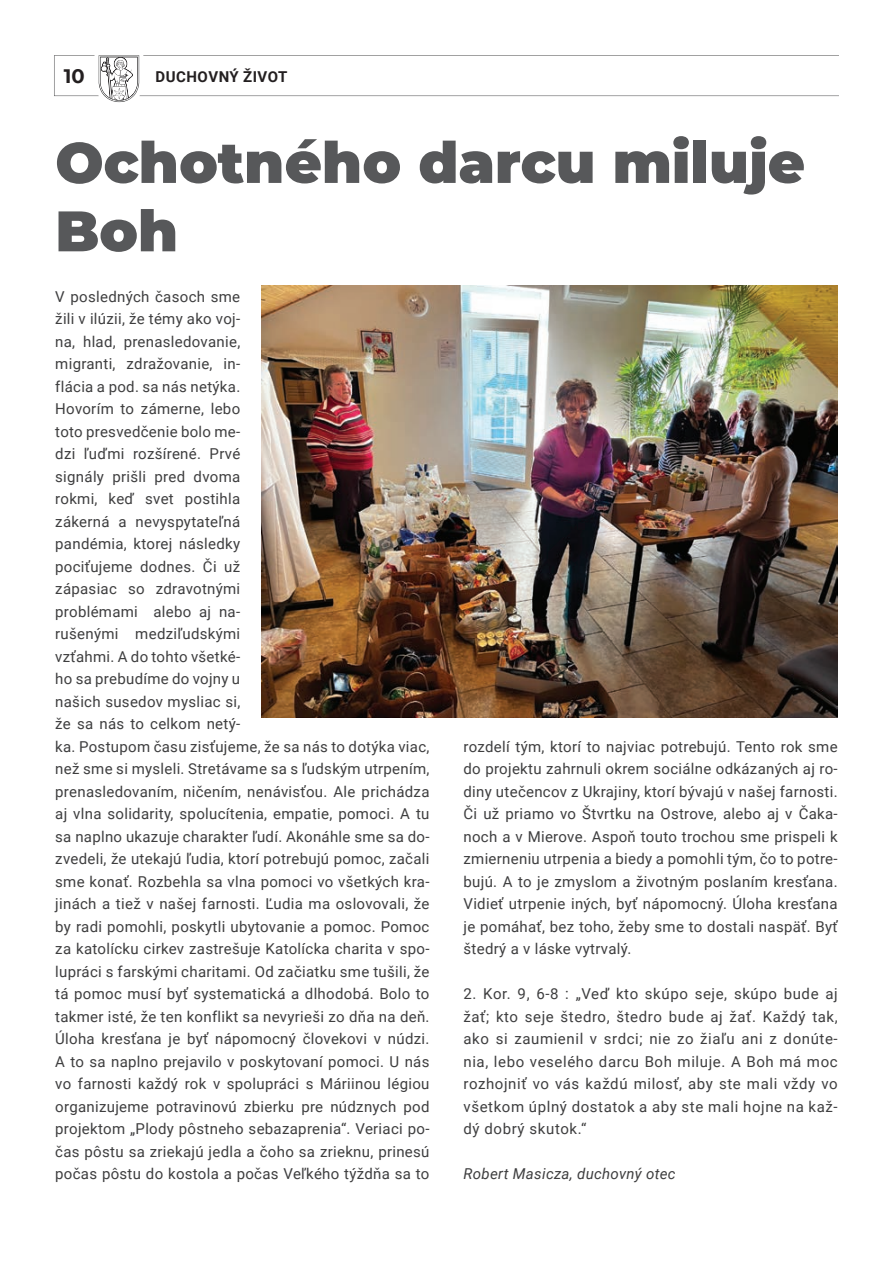
<style>
.page{position:relative;width:893px;height:1263px;background:#fff}
.page>*{position:absolute;margin:0;border:0;box-sizing:border-box;transform-origin:0 0}
.t1{font:900 57px/68.4px "Montserrat";color:#57585a}
.t2{font:700 19.5px "Montserrat";color:#231f20}
.body{font:15px/22.5px "Roboto";letter-spacing:.02em;color:#3e3e3f;text-align:justify}
.body-2{font:italic 15px "Roboto";letter-spacing:.02em;color:#3e3e3f}
.t3{font:700 15px "Roboto";letter-spacing:.035em;color:#231f20}
</style>
<div class="page">
<svg style="left:54px;top:55px;width:784px;height:48px"></svg>
<img style="left:261px;top:285px;width:577px;height:432px">
<p class="t2" style="left:64px;top:62px;width:22px">10</p>
<p class="t3" style="left:155px;top:66px;width:133px">DUCHOVNÝ ŽIVOT</p>
<p class="t1" style="left:55px;top:125px;width:751px">Ochotného darcu miluje<br>Boh</p>
<p class="body" style="left:55px;top:284px;width:376px;text-align:left">V posledných časoch sme<br>žili v ilúzii, že témy ako voj-<br>na, hlad, prenasledovanie,<br>migranti, zdražovanie, in-<br>flácia a pod. sa nás netýka.<br>Hovorím to zámerne, lebo<br>toto presvedčenie bolo me-<br>dzi ľuďmi rozšírené. Prvé<br>signály prišli pred dvoma<br>rokmi, keď svet postihla<br>zákerná a nevyspytateľná<br>pandémia, ktorej následky<br>pociťujeme dodnes. Či už<br>zápasiac so zdravotnými<br>problémami alebo aj na-<br>rušenými medziľudskými<br>vzťahmi. A do tohto všetké-<br>ho sa prebudíme do vojny u<br>našich susedov mysliac si,<br>že sa nás to celkom netý-<br>ka. Postupom času zisťujeme, že sa nás to dotýka viac, než sme si mysleli. Stretávame sa s ľudským utrpením, prenasledovaním, ničením, nenávisťou. Ale prichádza aj vlna solidarity, spolucítenia, empatie, pomoci. A tu sa naplno ukazuje charakter ľudí. Akonáhle sme sa do&shy;zvedeli, že utekajú ľudia, ktorí potrebujú pomoc, začali sme konať. Rozbehla sa vlna pomoci vo všetkých kra&shy;jinách a tiež v našej farnosti. Ľudia ma oslovovali, že by radi pomohli, poskytli ubytovanie a pomoc. Pomoc za katolícku cirkev zastrešuje Katolícka charita v spo&shy;lupráci s farskými charitami. Od začiatku sme tušili, že tá pomoc musí byť systematická a dlhodobá. Bolo to takmer isté, že ten konflikt sa nevyrieši zo dňa na deň.<br>Úloha kresťana je byť nápomocný človekovi v núdzi.<br>A to sa naplno prejavilo v poskytovaní pomoci. U nás vo farnosti každý rok v spolupráci s Máriinou légiou organizujeme potravinovú zbierku pre núdznych pod projektom „Plody pôstneho sebazaprenia“. Veriaci po&shy;čas pôstu sa zriekajú jedla a čoho sa zrieknu, prinesú počas pôstu do kostola a počas Veľkého týždňa sa to</p>
<p class="body" style="left:463px;top:734px;width:376px">rozdelí tým, ktorí to najviac potrebujú. Tento rok sme do projektu zahrnuli okrem sociálne odkázaných aj ro&shy;diny utečencov z Ukrajiny, ktorí bývajú v našej farnosti.<br>Či už priamo vo Štvrtku na Ostrove, alebo aj v Čaka&shy;noch a v Mierove. Aspoň touto trochou sme prispeli k zmierneniu utrpenia a biedy a pomohli tým, čo to potre&shy;bujú. A to je zmyslom a životným poslaním kresťana.<br>Vidieť utrpenie iných, byť nápomocný. Úloha kresťana je pomáhať, bez toho, žeby sme to dostali naspäť. Byť štedrý a v láske vytrvalý.</p>
<p class="body" style="left:463px;top:982px;width:376px">2. Kor. 9, 6-8 : „Veď kto skúpo seje, skúpo bude aj žať; kto seje štedro, štedro bude aj žať. Každý tak, ako si zaumienil v srdci; nie zo žiaľu ani z donúte&shy;nia, lebo veselého darcu Boh miluje. A Boh má moc rozhojniť vo vás každú milosť, aby ste mali vždy vo všetkom úplný dostatok a aby ste mali hojne na kaž&shy;dý dobrý skutok.“</p>
<p class="body-2" style="left:463px;top:1163px;width:214px">Robert Masicza, duchovný otec</p>
</div>
